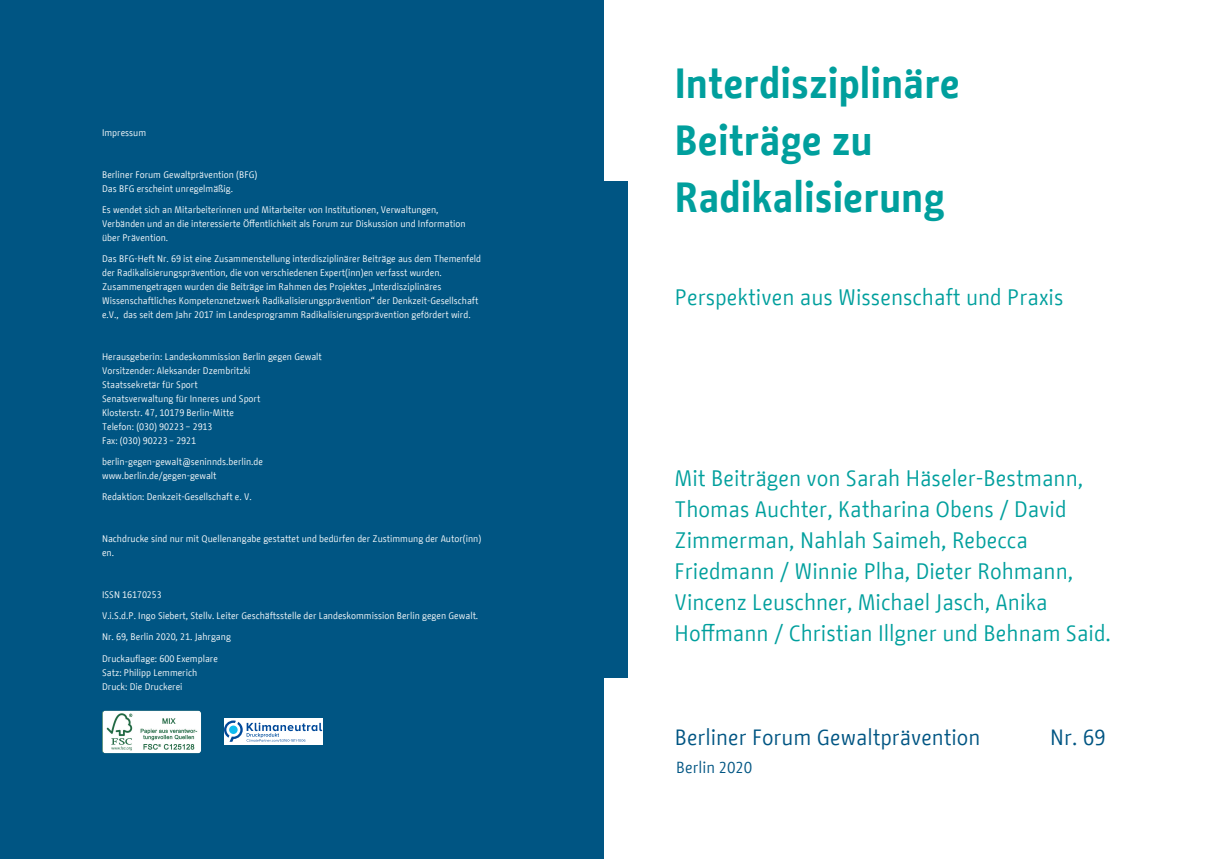
<style>
.page{position:relative;width:1208px;height:859px;background:#fff}
.page>*{position:absolute;margin:0;border:0;box-sizing:border-box;transform-origin:0 0}
._001_Innentitel{font:700 42px "BMF Change";color:#009f9d}
._001_Untertitel_Inne{font:22.3px/31px "BMF Change";color:#009f9d}
._001_BFG_Zeile_Innen{font:22px "BMF Change";color:#005583}
.t1{font:16px "BMF Change";color:#005583}
._001_Impressum{font:9.5px/14px "BMF Change";color:#fff}
</style>
<div class="page">
<div style="left:0;top:0;width:604px;height:859px;background:#005583"></div>
<div style="left:582px;top:181px;width:45px;height:496px;background:#005583"></div>
<img style="left:102px;top:711px;width:99px;height:42px">
<div style="left:224px;top:718px;width:99px;height:26px;background:#fff"></div>
<svg style="left:224px;top:720px;width:98px;height:22px"></svg>
<p class="_001_Impressum" style="left:102px;top:126px;width:46px">Impressum</p>
<p class="_001_Impressum" style="left:102px;top:168px;width:157px">Berliner Forum Gewaltprävention (BFG)<br>Das BFG erscheint unregelmäßig.</p>
<p class="_001_Impressum" style="left:102px;top:203px;width:365px">Es wendet sich an Mitarbeiterinnen und Mitarbeiter von Institutionen, Verwaltungen,<br>Verbänden und an die interessierte Öffentlichkeit als Forum zur Diskussion und Information über Prävention.</p>
<p class="_001_Impressum" style="left:102px;top:252px;width:380px">Das BFG-Heft Nr. 69 ist eine Zusammenstellung interdisziplinärer Beiträge aus dem Themenfeld der Radikalisierungsprävention, die von verschiedenen Expert(inn)en verfasst wurden.<br>Zusammengetragen wurden die Beiträge im Rahmen des Projektes „Interdisziplinäres Wissenschaftliches Kompetenznetzwerk Radikalisierungsprävention“ der Denkzeit-Gesellschaft e.V., das seit dem Jahr 2017 im Landesprogramm Radikalisierungsprävention gefördert wird.</p>
<p class="_001_Impressum" style="left:102px;top:350px;width:221px">Herausgeberin: Landeskommission Berlin gegen Gewalt Vorsitzender: Aleksander Dzembritzki<br>Staatssekretär für Sport<br>Senatsverwaltung für Inneres und Sport<br>Klosterstr. 47, 10179 Berlin-Mitte<br>Telefon: (030) 90223 – 2913<br>Fax: (030) 90223 – 2921</p>
<p class="_001_Impressum" style="left:102px;top:455px;width:162px">berlin-gegen-gewalt@seninnds.berlin.de www.berlin.de/gegen-gewalt</p>
<p class="_001_Impressum" style="left:102px;top:490px;width:151px">Redaktion: Denkzeit-Gesellschaft e. V.</p>
<p class="_001_Impressum" style="left:102px;top:532px;width:381px">Nachdrucke sind nur mit Quellenangabe gestattet und bedürfen der Zustimmung der Autor(inn) en.</p>
<p class="_001_Impressum" style="left:102px;top:588px;width:61px">ISSN 16170253</p>
<p class="_001_Impressum" style="left:102px;top:609px;width:378px">V.i.S.d.P. Ingo Siebert, Stellv. Leiter Geschäftsstelle der Landeskommission Berlin gegen Gewalt.</p>
<p class="_001_Impressum" style="left:102px;top:630px;width:130px">Nr. 69, Berlin 2020, 21. Jahrgang</p>
<p class="_001_Impressum" style="left:102px;top:651px;width:117px">Druckauflage: 600 Exemplare<br>Satz: Philipp Lemmerich<br>Druck: Die Druckerei</p>
<h1 class="_001_Innentitel" style="left:675px;top:54px;width:287px">Interdisziplinäre</h1>
<h1 class="_001_Innentitel" style="left:675px;top:111px;width:199px">Beiträge zu</h1>
<h1 class="_001_Innentitel" style="left:675px;top:168px;width:272px">Radikalisierung</h1>
<p class="_001_Untertitel_Inne" style="left:675px;top:282px;width:390px">Perspektiven aus Wissenschaft und Praxis</p>
<p class="_001_Untertitel_Inne" style="left:674px;top:463px;width:438px">Mit Beiträgen von Sarah Häseler-Bestmann, Thomas Auchter, Katharina Obens / David Zimmerman, Nahlah Saimeh, Rebecca Friedmann / Winnie Plha, Dieter Rohmann, Vincenz Leuschner, Michael Jasch, Anika Hoffmann / Christian Illgner und Behnam Said.</p>
<h3 class="_001_BFG_Zeile_Innen" style="left:675px;top:722px;width:307px">Berliner Forum Gewaltprävention</h3>
<h3 class="_001_BFG_Zeile_Innen" style="left:1050px;top:722px;width:57px">Nr. 69</h3>
<h4 class="t1" style="left:676px;top:756px;width:77px">Berlin 2020</h4>
</div>
